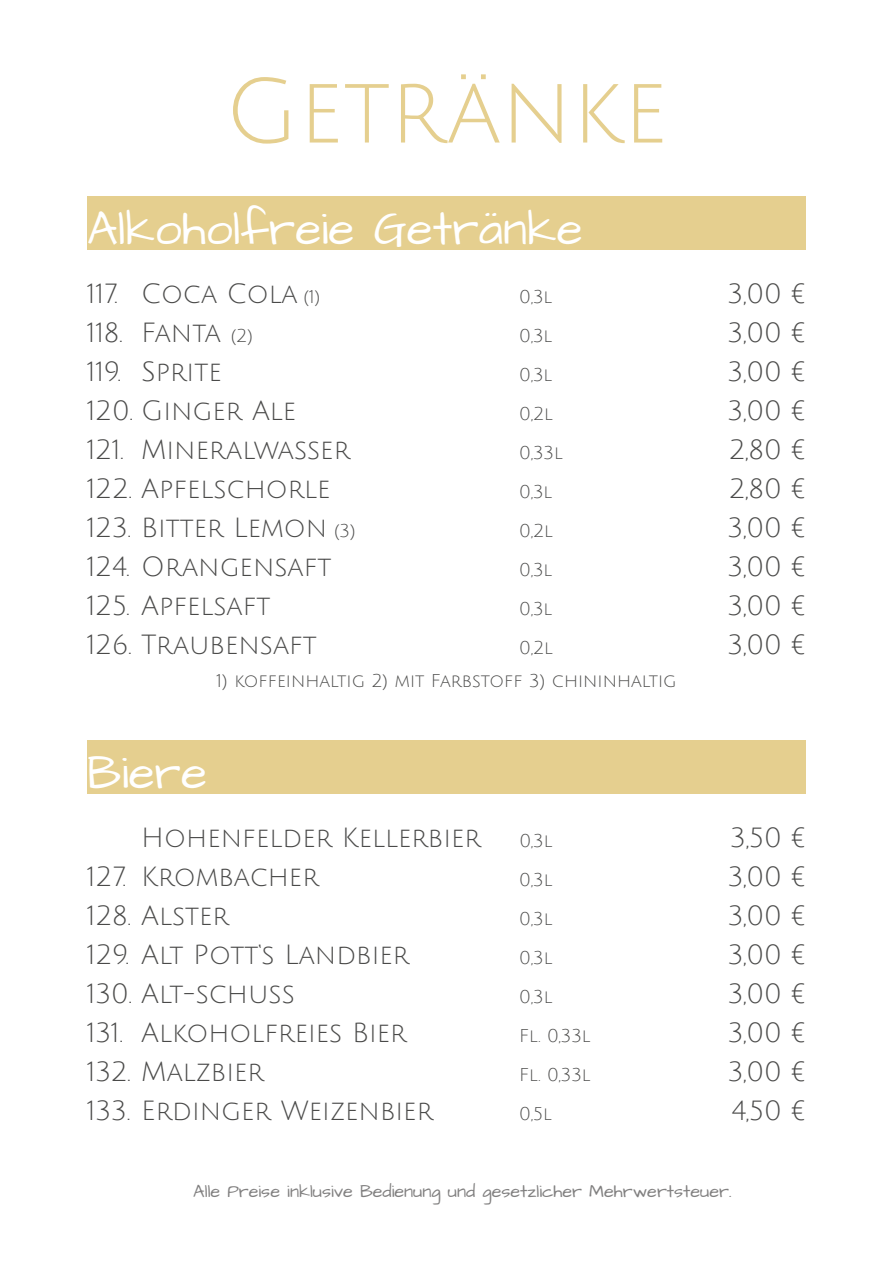
<style>
.page{position:relative;width:893px;height:1263px;background:#fff}
.page>*{position:absolute;margin:0;border:0;box-sizing:border-box;transform-origin:0 0}
.t1{font:90px "Julius Sans One";color:#e5cf8f}
.t2{font:48px "Architects Daughter";color:#fff}
.t3{font:27px/39px "Julius Sans One";color:#4a4a49;text-align:justify}
.t4{font:18px "Julius Sans One";color:#4a4a49}
.t5{font:18px "Architects Daughter";color:#818080}
.s1{font-size:18px}
</style>
<div class="page">
<div style="left:87px;top:197px;width:719px;height:53px;background:#e5cf8f"></div>
<div style="left:87px;top:740px;width:719px;height:54px;background:#e5cf8f"></div>
<h1 class="t1" style="left:225px;top:65px;width:445px">Getränke</h1>
<h2 class="t2" style="left:87px;top:197px;width:497px">Alkoholfreie Getränke</h2>
<p class="t3" style="left:87px;top:275px;width:235px">117. Coca Cola <span class="s1">(1)</span></p>
<p class="t4" style="left:519px;top:287px;width:35px">0,3l</p>
<p class="t3" style="left:87px;top:314px;width:168px">118. Fanta <span class="s1">(2)</span></p>
<p class="t4" style="left:519px;top:326px;width:35px">0,3l</p>
<p class="t3" style="left:87px;top:353px;width:136px">119. Sprite</p>
<p class="t4" style="left:519px;top:365px;width:35px">0,3l</p>
<p class="t3" style="left:87px;top:392px;width:211px">120. Ginger Ale</p>
<p class="t4" style="left:519px;top:404px;width:35px">0,2l</p>
<p class="t3" style="left:87px;top:431px;width:264px">121. Mineralwasser</p>
<p class="t4" style="left:519px;top:443px;width:45px">0,33l</p>
<p class="t3" style="left:87px;top:470px;width:245px">122. Apfelschorle</p>
<p class="t4" style="left:519px;top:482px;width:35px">0,3l</p>
<p class="t3" style="left:87px;top:509px;width:270px">123. Bitter Lemon <span class="s1">(3)</span></p>
<p class="t4" style="left:519px;top:521px;width:35px">0,2l</p>
<p class="t3" style="left:87px;top:548px;width:246px">124. Orangensaft</p>
<p class="t4" style="left:519px;top:560px;width:35px">0,3l</p>
<p class="t3" style="left:87px;top:587px;width:185px">125. Apfelsaft</p>
<p class="t4" style="left:519px;top:599px;width:35px">0,3l</p>
<p class="t3" style="left:87px;top:626px;width:231px">126. Traubensaft</p>
<p class="t4" style="left:519px;top:638px;width:35px">0,2l</p>
<p class="t4" style="left:216px;top:672px;width:462px">1) koffeinhaltig 2) mit Farbstoff 3) chininhaltig</p>
<h2 class="t2" style="left:87px;top:740px;width:121px">Biere</h2>
<p class="t3" style="left:141px;top:819px;width:341px">Hohenfelder Kellerbier</p>
<p class="t4" style="left:519px;top:831px;width:35px">0,3l</p>
<p class="t3" style="left:87px;top:858px;width:233px">127. Krombacher</p>
<p class="t4" style="left:519px;top:870px;width:35px">0,3l</p>
<p class="t3" style="left:87px;top:897px;width:143px">128. Alster</p>
<p class="t4" style="left:519px;top:909px;width:35px">0,3l</p>
<p class="t3" style="left:87px;top:936px;width:323px">129. Alt Pott‘s Landbier</p>
<p class="t4" style="left:519px;top:948px;width:35px">0,3l</p>
<p class="t3" style="left:87px;top:975px;width:209px">130. Alt-schuss</p>
<p class="t4" style="left:519px;top:987px;width:35px">0,3l</p>
<p class="t3" style="left:87px;top:1014px;width:321px">131. Alkoholfreies Bier</p>
<p class="t4" style="left:519px;top:1026px;width:73px">Fl. 0,33l</p>
<p class="t3" style="left:87px;top:1053px;width:178px">132. Malzbier</p>
<p class="t4" style="left:519px;top:1065px;width:73px">Fl. 0,33l</p>
<p class="t3" style="left:87px;top:1092px;width:347px">133. Erdinger Weizenbier</p>
<p class="t4" style="left:519px;top:1104px;width:34px">0,5l</p>
<p class="t3" style="left:728px;top:275px;width:80px">3,00 € 3,00 € 3,00 € 3,00 € 2,80 € 2,80 € 3,00 € 3,00 € 3,00 € 3,00 €</p>
<p class="t3" style="left:728px;top:819px;width:80px">3,50 € 3,00 € 3,00 € 3,00 € 3,00 € 3,00 € 3,00 € 4,50 €</p>
<p class="t5" style="left:193px;top:1179px;width:540px">Alle Preise inklusive Bedienung und gesetzlicher Mehrwertsteuer.</p>
</div>
